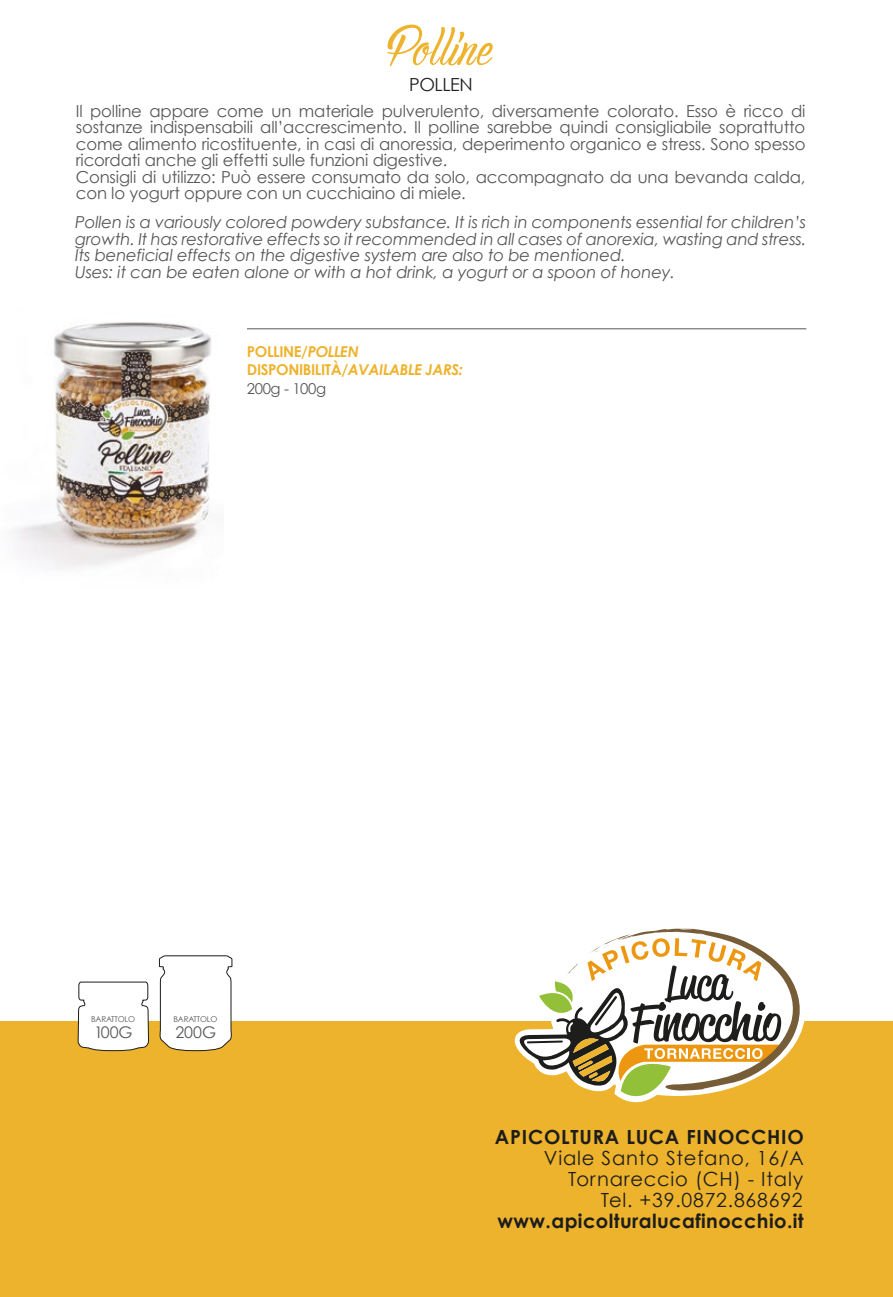
<style>
.page{position:relative;width:893px;height:1297px;background:#fff}
.page>*{position:absolute;margin:0;border:0;box-sizing:border-box;transform-origin:0 0}
.t1{font:54px "Authentic Hilton";letter-spacing:.02em;color:#eeb32d;scale:1.25 1}
.t2{font:19.5px/21px "Century Gothic";letter-spacing:.04em;color:#1d1d1b;text-align:right}
.t3{font:700 19.5px "Century Gothic";letter-spacing:.02em;color:#1d1d1b}
.t4{font:700 19.5px "Century Gothic";letter-spacing:.04em;color:#1d1d1b}
.t5{font:18px "Century Gothic";letter-spacing:-.03em;color:#1d1d1b}
.t6{font:16.5px/16.5px "Century Gothic";letter-spacing:-.01em;color:#575756}
.t7{font:italic 16.5px/16.5px "Century Gothic";letter-spacing:-.01em;color:#575756}
.t8{font:16.05px "Century Gothic";color:#575756}
.t9{font:700 15px/18.8px "Century Gothic";letter-spacing:-.03em;color:#eeb32d}
.t10{font:8.1px "Century Gothic";letter-spacing:-.02em;color:#575756}
.s1{font-style:italic}
.s2{font-weight:400;color:#575756}
</style>
<div class="page">
<div style="left:0;top:1022px;width:893px;height:275px;background:#eeb32d"></div>
<svg style="left:516px;top:928px;width:287px;height:173px"></svg>
<svg style="left:158px;top:955px;width:75px;height:96px"></svg>
<svg style="left:77px;top:981px;width:72px;height:70px"></svg>
<img style="left:15px;top:322px;width:196px;height:246px">
<hr style="left:247px;top:328px;width:559px;height:1px;background:#575756">
<h1 class="t1" style="left:387px;top:17px;width:86px">Polline</h1>
<p class="t5" style="left:409px;top:74px;width:65px">POLLEN</p>
<p class="t6" style="left:76px;top:102px;width:731px">Il polline appare come un materiale pulverulento, diversamente colorato. Esso è ricco di sostanze indispensabili all’accrescimento. Il polline sarebbe quindi consigliabile soprattutto come alimento ricostituente, in casi di anoressia, deperimento organico e stress. Sono spesso ricordati anche gli effetti sulle funzioni digestive.<br>Consigli di utilizzo: Può essere consumato da solo, accompagnato da una bevanda calda, con lo yogurt oppure con un cucchiaino di miele.</p>
<p class="t7" style="left:75px;top:214px;width:733px">Pollen is a variously colored powdery substance. It is rich in components essential for children’s growth. It has restorative effects so it recommended in all cases of anorexia, wasting and stress.<br>Its beneficial effects on the digestive system are also to be mentioned.<br>Uses: it can be eaten alone or with a hot drink, a yogurt or a spoon of honey.</p>
<p class="t9" style="left:247px;top:341px;width:217px">POLLINE/<span class="s1">POLLEN<br></span>DISPONIBILITÀ/<span class="s1">AVAILABLE JARS:<br></span><span class="s2">200g - 100g</span></p>
<p class="t10" style="left:91px;top:1014px;width:45px">BARATTOLO</p>
<p class="t8" style="left:94px;top:1022px;width:40px">100G</p>
<p class="t10" style="left:173px;top:1014px;width:45px">BARATTOLO</p>
<p class="t8" style="left:175px;top:1022px;width:42px">200G</p>
<p class="t4" style="left:495px;top:1125px;width:310px">APICOLTURA LUCA FINOCCHIO</p>
<p class="t2" style="left:544px;top:1147px;width:261px">Viale Santo Stefano, 16/A<br>Tornareccio (CH) - Italy<br>Tel. +39.0872.868692</p>
<p class="t3" style="left:498px;top:1209px;width:308px">www.apicolturalucafinocchio.it</p>
</div>
